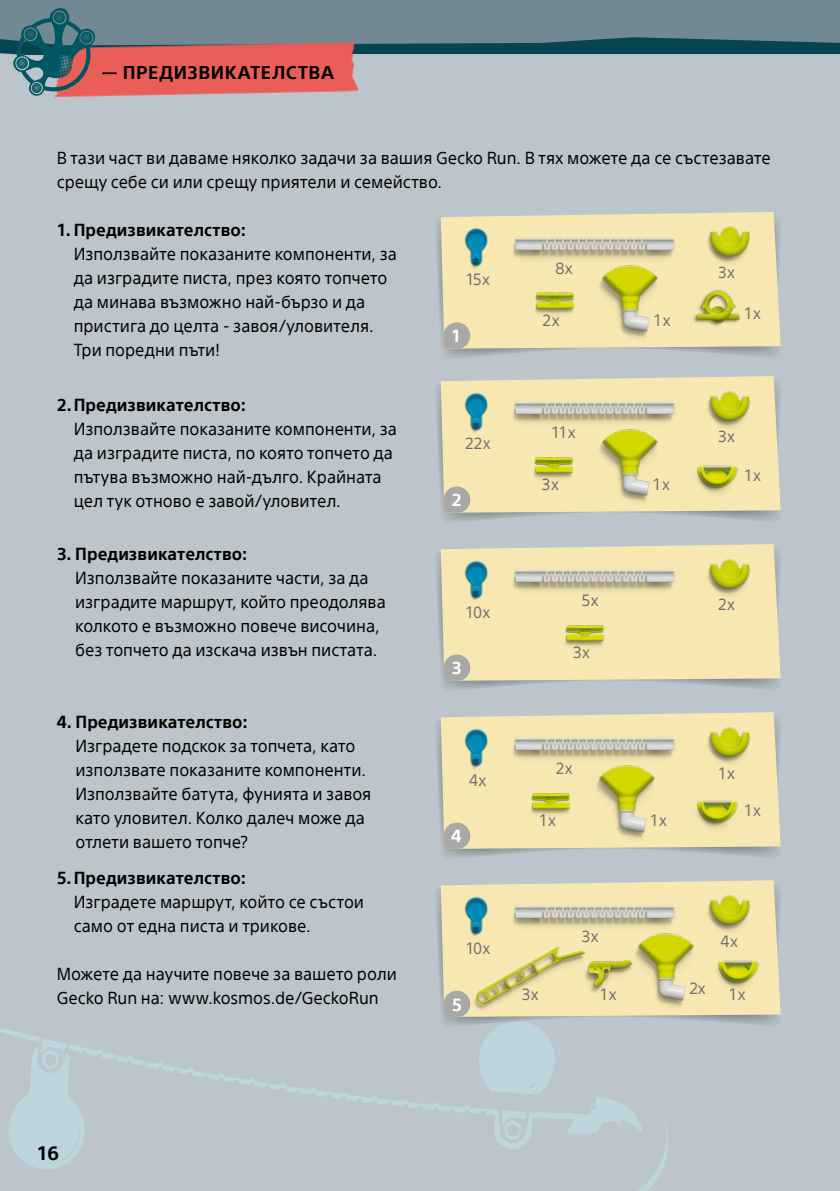
<style>
.page{position:relative;width:840px;height:1191px;background:#fff}
.page>*{position:absolute;margin:0;border:0;box-sizing:border-box;transform-origin:0 0}
.t1{font:700 19px "SST";color:#000}
.t2{font:700 18px "SST";letter-spacing:.035em;color:#000}
.t3{font:700 17.2px "SST";color:#fff}
.t4{font:17px/24px "SST";color:#000}
.t5{font:700 17px "SST";letter-spacing:.005em;color:#000}
.t6{font:16px "SST";letter-spacing:.025em;color:#706f6f}
.s1{font-size:18.8px}
</style>
<div class="page">
<div style="left:0;top:0;width:839px;height:1191px;background:#bbc5cb"></div>
<img style="left:0;top:1028px;width:668px;height:163px">
<svg style="left:437px;top:222px;width:344px;height:135px"></svg>
<svg style="left:440px;top:212px;width:340px;height:137px;background:#f0e3b2"></svg>
<svg style="left:443px;top:322px;width:27px;height:27px"></svg>
<svg style="left:437px;top:386px;width:344px;height:135px"></svg>
<svg style="left:440px;top:376px;width:340px;height:137px;background:#f0e3b2"></svg>
<svg style="left:443px;top:486px;width:27px;height:27px"></svg>
<svg style="left:437px;top:554px;width:344px;height:135px"></svg>
<svg style="left:440px;top:544px;width:340px;height:137px;background:#f2e5b1"></svg>
<svg style="left:443px;top:654px;width:27px;height:27px"></svg>
<svg style="left:437px;top:722px;width:344px;height:135px"></svg>
<svg style="left:440px;top:712px;width:340px;height:137px;background:#f0e3b2"></svg>
<svg style="left:443px;top:822px;width:27px;height:27px"></svg>
<svg style="left:437px;top:890px;width:344px;height:138px"></svg>
<svg style="left:440px;top:880px;width:340px;height:137px;background:#ede1b2"></svg>
<svg style="left:443px;top:990px;width:17px;height:27px"></svg>
<svg style="left:839px;top:0;width:1px;height:1172px"></svg>
<img style="left:457px;top:224px;width:37px;height:49px">
<img style="left:457px;top:388px;width:37px;height:49px">
<img style="left:457px;top:556px;width:37px;height:49px">
<img style="left:457px;top:724px;width:37px;height:49px">
<img style="left:457px;top:892px;width:37px;height:49px">
<img style="left:507px;top:236px;width:174px;height:30px">
<img style="left:507px;top:400px;width:174px;height:30px">
<img style="left:507px;top:568px;width:174px;height:30px">
<img style="left:507px;top:736px;width:174px;height:30px">
<img style="left:507px;top:904px;width:174px;height:30px">
<img style="left:702px;top:225px;width:52px;height:40px">
<img style="left:702px;top:389px;width:52px;height:40px">
<img style="left:702px;top:557px;width:52px;height:40px">
<img style="left:702px;top:725px;width:52px;height:40px">
<img style="left:702px;top:893px;width:52px;height:40px">
<svg style="left:0;top:51px;width:839px;height:4px;fill:#054551"></svg>
<svg style="left:0;top:0;width:839px;height:51px;background:#63808b"></svg>
<img style="left:54px;top:42px;width:311px;height:55px">
<img style="left:588px;top:255px;width:85px;height:91px">
<img style="left:587px;top:419px;width:86px;height:91px">
<img style="left:585px;top:755px;width:85px;height:91px">
<img style="left:624px;top:923px;width:85px;height:91px">
<img style="left:518px;top:278px;width:72px;height:45px">
<img style="left:517px;top:442px;width:73px;height:45px">
<img style="left:548px;top:610px;width:73px;height:45px">
<img style="left:514px;top:778px;width:73px;height:45px">
<img style="left:460px;top:924px;width:136px;height:95px">
<img style="left:577px;top:948px;width:61px;height:48px">
<img style="left:683px;top:279px;width:60px;height:58px">
<img style="left:680px;top:455px;width:66px;height:46px">
<img style="left:680px;top:790px;width:66px;height:46px">
<img style="left:701px;top:950px;width:66px;height:46px">
<svg style="left:13px;top:7px;width:82px;height:89px;background:#5d737a"></svg>
<p class="t2" style="left:102px;top:62px;width:233px"><span class="s1">—</span> ПРЕДИЗВИКАТЕЛСТВА</p>
<p class="t4" style="left:57px;top:146px;width:715px">В тази част ви даваме няколко задачи за вашия Gecko Run. В тях можете да се състезавате срещу себе си или срещу приятели и семейство.</p>
<p class="t5" style="left:57px;top:220px;width:191px">1. Предизвикателство:</p>
<p class="t4" style="left:74px;top:242px;width:324px">Използвайте показаните компоненти, за да изградите писта, през която топчето да минава възможно най-бързо и да пристига до целта - завоя/уловителя.<br>Три поредни пъти!</p>
<p class="t5" style="left:57px;top:394px;width:191px">2.Предизвикателство:</p>
<p class="t4" style="left:74px;top:416px;width:324px">Използвайте показаните компоненти, за да изградите писта, по която топчето да пътува възможно най-дълго. Крайната цел тук отново е завой/уловител.</p>
<p class="t5" style="left:57px;top:544px;width:192px">3. Предизвикателство:</p>
<p class="t4" style="left:75px;top:566px;width:312px">Използвайте показаните части, за да изградите маршрут, който преодолява колкото е възможно повече височина, без топчето да изскача извън пистата.</p>
<p class="t5" style="left:57px;top:712px;width:193px">4. Предизвикателство:</p>
<p class="t4" style="left:75px;top:734px;width:297px">Изградете подскок за топчета, като използвате показаните компоненти.<br>Използвайте батута, фунията и завоя като уловител. Колко далеч може да отлети вашето топче?</p>
<p class="t5" style="left:57px;top:868px;width:191px">5.Предизвикателство:</p>
<p class="t4" style="left:74px;top:890px;width:291px">Изградете маршрут, който се състои само от една писта и трикове.</p>
<p class="t4" style="left:57px;top:962px;width:341px">Можете да научите повече за вашето роли<br>Gecko Run на: www.kosmos.de/GeckoRun</p>
<p class="t1" style="left:37px;top:1142px;width:24px">16</p>
<p class="t6" style="left:465px;top:270px;width:26px">15x</p>
<p class="t3" style="left:451px;top:326px;width:12px">1</p>
<p class="t6" style="left:464px;top:434px;width:27px">22x</p>
<p class="t3" style="left:451px;top:490px;width:12px">2</p>
<p class="t6" style="left:555px;top:259px;width:19px">8x</p>
<p class="t6" style="left:542px;top:311px;width:19px">2x</p>
<p class="t6" style="left:551px;top:423px;width:26px">11x</p>
<p class="t6" style="left:541px;top:475px;width:19px">3x</p>
<p class="t6" style="left:653px;top:311px;width:19px">1x</p>
<p class="t6" style="left:652px;top:475px;width:19px">1x</p>
<p class="t6" style="left:717px;top:263px;width:19px">3x</p>
<p class="t6" style="left:743px;top:303px;width:19px">1x</p>
<p class="t6" style="left:717px;top:427px;width:19px">3x</p>
<p class="t6" style="left:743px;top:465px;width:19px">1x</p>
<p class="t6" style="left:465px;top:602px;width:26px">10x</p>
<p class="t3" style="left:451px;top:658px;width:12px">3</p>
<p class="t6" style="left:469px;top:770px;width:19px">4x</p>
<p class="t3" style="left:451px;top:826px;width:12px">4</p>
<p class="t6" style="left:581px;top:591px;width:19px">5x</p>
<p class="t6" style="left:572px;top:643px;width:19px">3x</p>
<p class="t6" style="left:555px;top:759px;width:19px">2x</p>
<p class="t6" style="left:538px;top:811px;width:19px">1x</p>
<p class="t6" style="left:717px;top:595px;width:19px">2x</p>
<p class="t6" style="left:649px;top:811px;width:19px">1x</p>
<p class="t6" style="left:717px;top:763px;width:19px">1x</p>
<p class="t6" style="left:743px;top:801px;width:19px">1x</p>
<p class="t6" style="left:465px;top:938px;width:26px">10x</p>
<p class="t3" style="left:451px;top:994px;width:12px">5</p>
<p class="t6" style="left:521px;top:985px;width:19px">3x</p>
<p class="t6" style="left:581px;top:927px;width:19px">3x</p>
<p class="t6" style="left:599px;top:985px;width:19px">1x</p>
<p class="t6" style="left:720px;top:931px;width:19px">4x</p>
<p class="t6" style="left:688px;top:979px;width:18px">2x</p>
<p class="t6" style="left:728px;top:984px;width:19px">1x</p>
</div>
